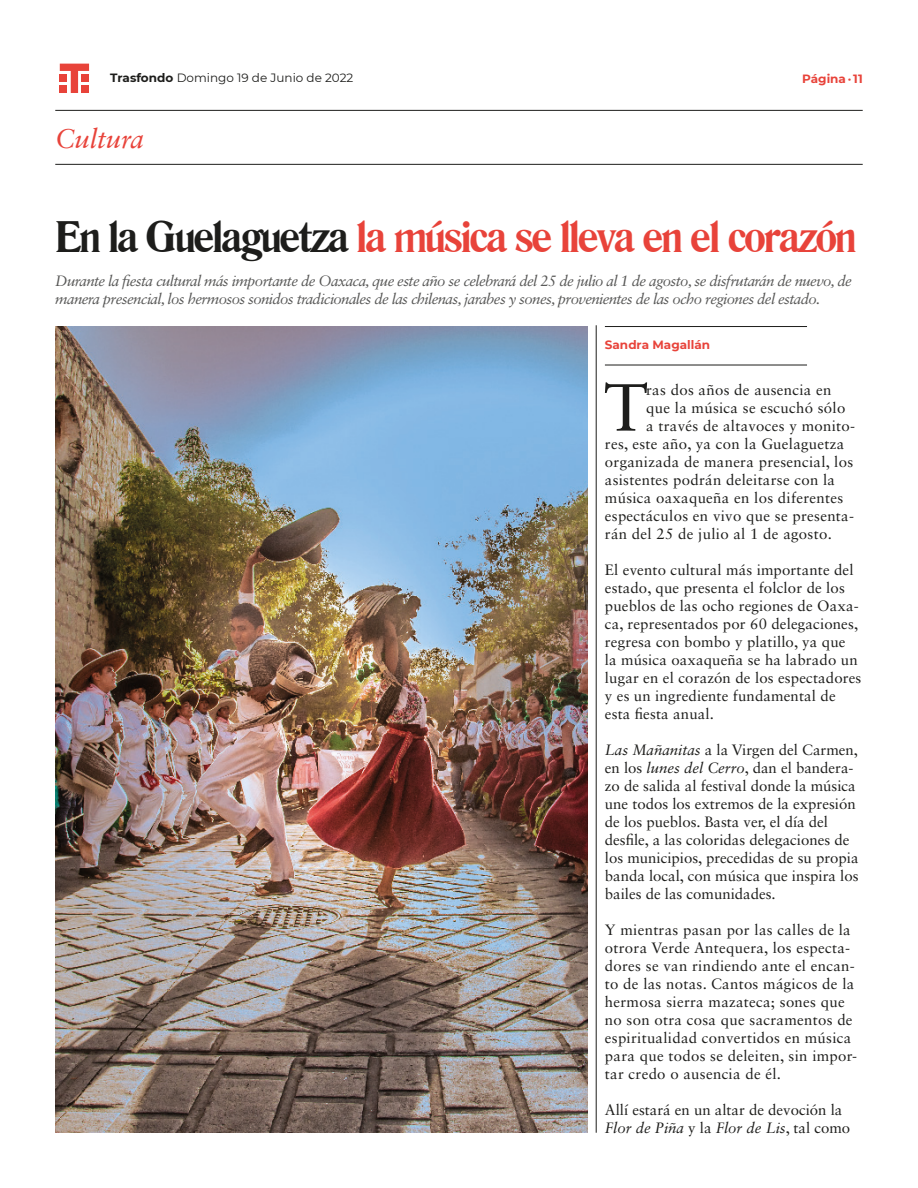
<style>
.page{position:relative;width:918px;height:1188px;background:#fff}
.page>*{position:absolute;margin:0;border:0;box-sizing:border-box;transform-origin:0 0}
.Viñetas{font:66.6px "Sabon LT Std";color:#1d1d1b}
.CABEZALES{font:700 42px "Romana BT";letter-spacing:-.06em;color:#e8433a}
.t1{font:italic 27px "Sabon LT Std";color:#e8433a}
.Viñetas-2{font:15px/18px "Sabon LT Std";letter-spacing:.01em;color:#1d1d1b}
.t2{font:italic 15px/18px "Sabon LT Std";letter-spacing:-.04em;color:#575756}
.t3{font:12px "Montserrat";color:#1d1d1b}
.AUTOR{font:700 12px "Montserrat";color:#e8433a}
.s1{font-weight:700}
.s2{color:#1d1d1b}
.s3{font-style:italic}
</style>
<div class="page">
<hr style="left:596px;top:325px;width:1px;height:808px;background:#1d1d1b">
<img style="left:55px;top:326px;width:533px;height:807px">
<hr style="left:55px;top:110px;width:808px;height:1px;background:#1d1d1b">
<hr style="left:55px;top:164px;width:808px;height:1px;background:#1d1d1b">
<svg style="left:60px;top:64px;width:29px;height:29px"></svg>
<div style="left:60px;top:86px;width:7px;height:7px;background:#e8433a"></div>
<div style="left:60px;top:75px;width:7px;height:7px;background:#e8433a"></div>
<div style="left:82px;top:86px;width:7px;height:7px;background:#e8433a"></div>
<div style="left:82px;top:75px;width:7px;height:7px;background:#e8433a"></div>
<hr style="left:605px;top:326px;width:202px;height:1px;background:#1d1d1b">
<hr style="left:605px;top:365px;width:202px;height:1px;background:#1d1d1b">
<p class="t3" style="left:110px;top:70px;width:245px"><span class="s1">Trasfondo</span> Domingo 19 de Junio de 2022</p>
<p class="AUTOR" style="left:802px;top:70px;width:62px">Página · 11</p>
<p class="t1" style="left:55px;top:123px;width:90px">Cultura</p>
<p class="CABEZALES" style="left:55px;top:211px;width:803px"><span class="s2">En la Guelaguetza</span> la música se lleva en el corazón</p>
<p class="t2" style="left:55px;top:271px;width:798px">Durante la fiesta cultural más importante de Oaxaca, que este año se celebrará del 25 de julio al 1 de agosto, se disfrutarán de nuevo, de manera presencial, los hermosos sonidos tradicionales de las chilenas, jarabes y sones, provenientes de las ocho regiones del estado.</p>
<p class="AUTOR" style="left:605px;top:336px;width:107px">Sandra Magallán</p>
<p class="Viñetas" style="left:604px;top:368px;width:46px">T</p>
<p class="Viñetas-2" style="left:646px;top:380px;width:187px">ras dos años de ausencia en</p>
<p class="Viñetas-2" style="left:646px;top:398px;width:201px">que la música se escuchó sólo</p>
<p class="Viñetas-2" style="left:646px;top:416px;width:210px">a través de altavoces y monito-</p>
<p class="Viñetas-2" style="left:605px;top:434px;width:241px">res, este año, ya con la Guelaguetza</p>
<p class="Viñetas-2" style="left:605px;top:452px;width:250px">organizada de manera presencial, los</p>
<p class="Viñetas-2" style="left:605px;top:470px;width:232px">asistentes podrán deleitarse con la</p>
<p class="Viñetas-2" style="left:605px;top:488px;width:240px">música oaxaqueña en los diferentes</p>
<p class="Viñetas-2" style="left:605px;top:506px;width:251px">espectáculos en vivo que se presenta-</p>
<p class="Viñetas-2" style="left:605px;top:524px;width:228px">rán del 25 de julio al 1 de agosto.</p>
<p class="Viñetas-2" style="left:605px;top:560px;width:258px">El evento cultural más importante del estado, que presenta el folclor de los pueblos de las ocho regiones de Oaxa&shy;ca, representados por 60 delegaciones, regresa con bombo y platillo, ya que<br>la música oaxaqueña se ha labrado un lugar en el corazón de los espectadores y es un ingrediente fundamental de esta fiesta anual.</p>
<p class="Viñetas-2" style="left:605px;top:740px;width:255px"><span class="s3">Las Mañanitas</span> a la Virgen del Carmen, en los <span class="s3">lunes del Cerro</span>, dan el bandera&shy;zo de salida al festival donde la música une todos los extremos de la expresión de los pueblos. Basta ver, el día del desfile, a las coloridas delegaciones de los municipios, precedidas de su propia banda local, con música que inspira los bailes de las comunidades.</p>
<p class="Viñetas-2" style="left:605px;top:920px;width:254px">Y mientras pasan por las calles de la otrora Verde Antequera, los especta&shy;dores se van rindiendo ante el encan&shy;to de las notas. Cantos mágicos de la hermosa sierra mazateca; sones que no son otra cosa que sacramentos de espiritualidad convertidos en música para que todos se deleiten, sin impor&shy;tar credo o ausencia de él.</p>
<p class="Viñetas-2" style="left:605px;top:1100px;width:247px">Allí estará en un altar de devoción la<br><span class="s3">Flor de Piña</span> y la <span class="s3">Flor de Lis</span>, tal como</p>
</div>
